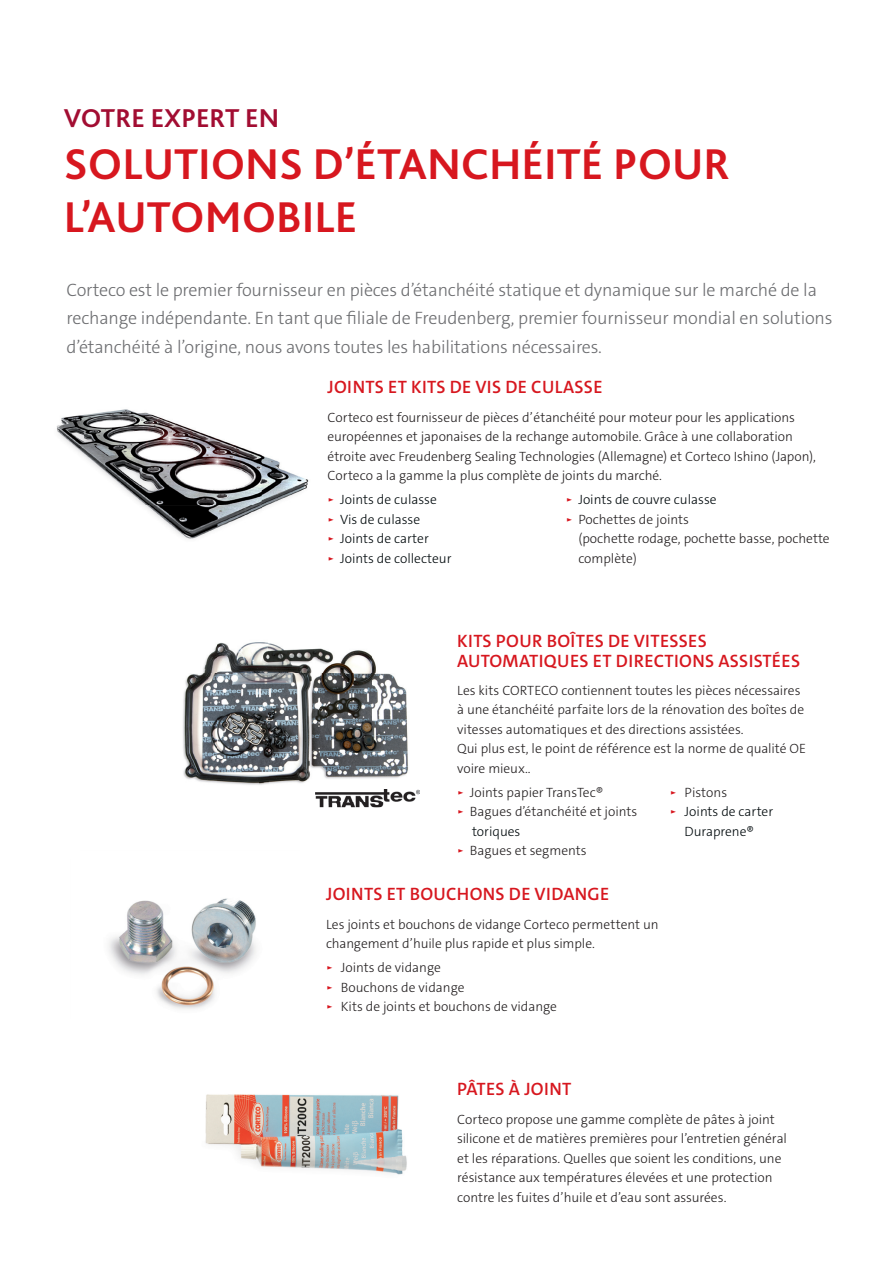
<style>
.page{position:relative;width:893px;height:1263px;background:#fff}
.page>*{position:absolute;margin:0;border:0;box-sizing:border-box;transform-origin:0 0}
.t1{font:700 45px/52.5px "Bliss";color:#d7171f}
.t2{font:700 27px "Bliss";color:#a20d32}
.t3{font:300 18px/28.5px "The Sans C5";letter-spacing:-.01em;color:#6c6d70}
.t4{font:600 18px/19.5px "The Sans C5";letter-spacing:.02em;color:#d7171f}
.t5{font:300 13.5px/19.5px "The Sans C5";color:#231f20}
.t6{font:300 13.5px "The Sans C5";color:#00090c}
.s1{color:#d7171f}
</style>
<div class="page">
<img style="left:183px;top:642px;width:225px;height:117px">
<img style="left:183px;top:759px;width:137px;height:26px">
<img style="left:320px;top:759px;width:52px;height:20px">
<img style="left:372px;top:759px;width:47px;height:31px">
<img style="left:315px;top:790px;width:105px;height:17px">
<img style="left:108px;top:898px;width:148px;height:111px">
<img style="left:56px;top:409px;width:253px;height:130px">
<h2 class="t2" style="left:64px;top:101px;width:217px">VOTRE EXPERT EN</h2>
<h1 class="t1" style="left:64px;top:138px;width:668px">SOLUTIONS D’ÉTANCHÉITÉ POUR<br>L’AUTOMOBILE</h1>
<p class="t3" style="left:67px;top:275px;width:767px">Corteco est le premier fournisseur en pièces d’étanchéité statique et dynamique sur le marché de la rechange indépendante. En tant que liale de Freudenberg, premier fournisseur mondial en solutions d’étanchéité à l’origine, nous avons toutes les habilitations nécessaires.</p>
<h3 class="t4" style="left:328px;top:378px;width:276px">JOINTS ET KITS DE VIS DE CULASSE</h3>
<p class="t5" style="left:327px;top:408px;width:490px">Corteco est fournisseur de pièces d’étanchéité pour moteur pour les applications européennes et japonaises de la rechange automobile. Grâce à une collaboration étroite avec Freudenberg Sealing Technologies (Allemagne) et Corteco Ishino (Japon), Corteco a la gamme la plus complète de joints du marché.</p>
<p class="t6" style="left:327px;top:491px;width:111px"><span class="s1">►</span> Joints de culasse</p>
<p class="t6" style="left:566px;top:491px;width:152px"><span class="s1">►</span> Joints de couvre culasse</p>
<p class="t6" style="left:327px;top:510px;width:94px"><span class="s1">►</span> Vis de culasse</p>
<p class="t5" style="left:566px;top:509px;width:124px"><span class="s1">►</span> Pochettes de joints</p>
<p class="t6" style="left:327px;top:530px;width:103px"><span class="s1">►</span> Joints de carter</p>
<p class="t5" style="left:578px;top:529px;width:253px">(pochette rodage, pochette basse, pochette</p>
<p class="t6" style="left:327px;top:549px;width:126px"><span class="s1">►</span> Joints de collecteur</p>
<p class="t5" style="left:578px;top:548px;width:60px">complète)</p>
<h3 class="t4" style="left:457px;top:631px;width:344px">KITS POUR BOÎTES DE VITESSES<br>AUTOMATIQUES ET DIRECTIONS ASSISTÉES</h3>
<p class="t5" style="left:457px;top:681px;width:351px">Les kits CORTECO contiennent toutes les pièces nécessaires à une étanchéité parfaite lors de la rénovation des boîtes de vitesses automatiques et des directions assistées.<br>Qui plus est, le point de référence est la norme de qualité OE voire mieux..</p>
<p class="t5" style="left:457px;top:782px;width:148px"><span class="s1">►</span> Joints papier TransTec®</p>
<p class="t5" style="left:670px;top:782px;width:59px"><span class="s1">►</span> Pistons</p>
<p class="t5" style="left:457px;top:802px;width:182px"><span class="s1">►</span> Bagues d’étanchéité et joints</p>
<p class="t6" style="left:670px;top:803px;width:105px"><span class="s1">►</span> Joints de carter</p>
<p class="t6" style="left:472px;top:822px;width:50px">toriques</p>
<p class="t6" style="left:684px;top:822px;width:71px">Duraprene®</p>
<p class="t5" style="left:457px;top:841px;width:131px"><span class="s1">►</span> Bagues et segments</p>
<h3 class="t4" style="left:326px;top:884px;width:285px">JOINTS ET BOUCHONS DE VIDANGE</h3>
<p class="t5" style="left:326px;top:915px;width:334px">Les joints et bouchons de vidange Corteco permettent un changement d’huile plus rapide et plus simple.</p>
<p class="t5" style="left:326px;top:958px;width:233px"><span class="s1">►</span> Joints de vidange<br><span class="s1">►</span> Bouchons de vidange<br><span class="s1">►</span> Kits de joints et bouchons de vidange</p>
<h3 class="t4" style="left:457px;top:1079px;width:116px">PÂTES À JOINT</h3>
<p class="t5" style="left:457px;top:1110px;width:331px">Corteco propose une gamme complète de pâtes à joint silicone et de matières premières pour l’entretien général et les réparations. Quelles que soient les conditions, une résistance aux températures élevées et une protection contre les fuites d’huile et d’eau sont assurées.</p>
</div>
